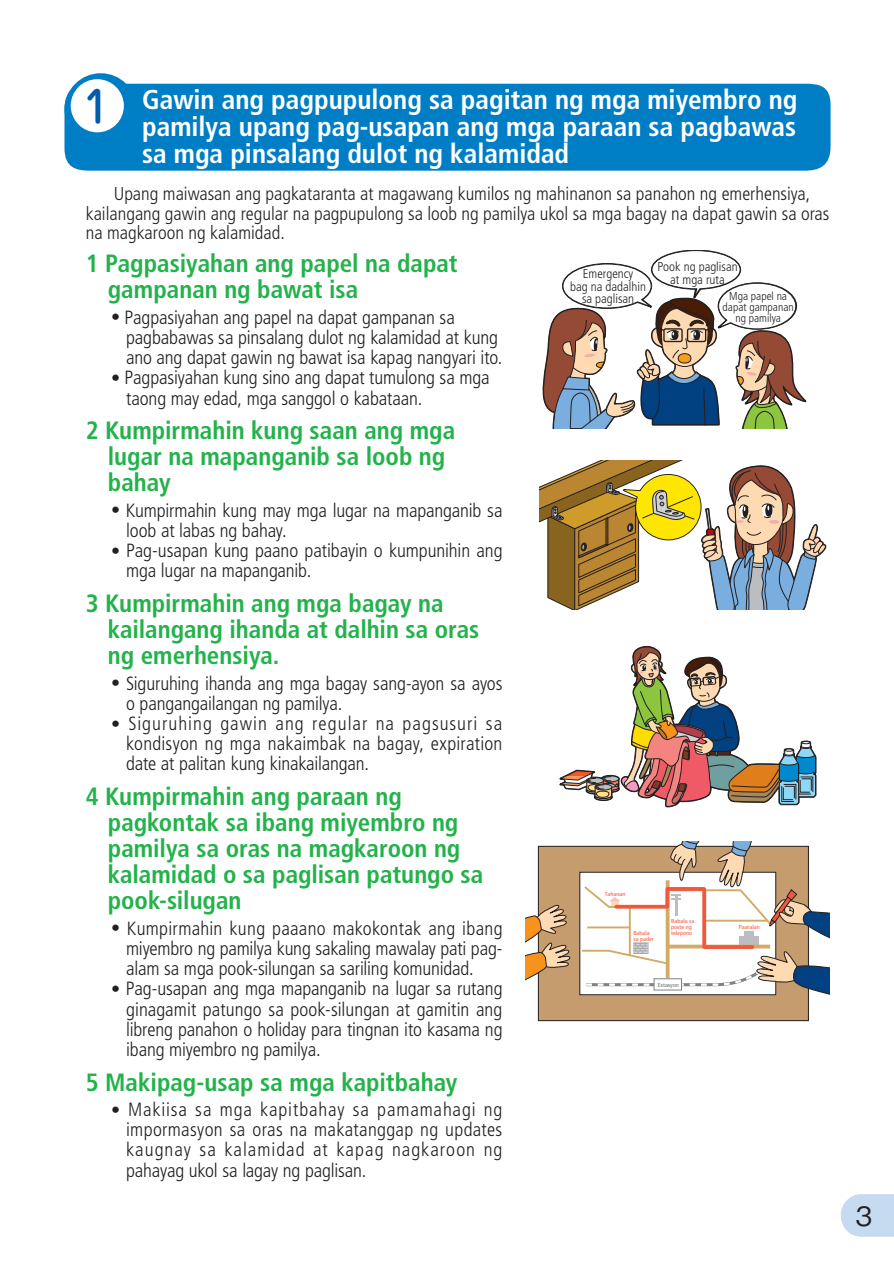
<style>
.page{position:relative;width:894px;height:1263px;background:#fff}
.page>*{position:absolute;margin:0;border:0;box-sizing:border-box;transform-origin:0 0}
.t1{font:500 42.45px "Jun 34 Pro";color:#015aaa}
.t2{font:700 condensed 27.15px/27.2px "Frutiger";color:#fff;text-align:justify}
.t3{font:500 26.55px "Gothic BBB Pro";color:#231f20}
.t4{font:700 condensed 25.05px/26.1px "Frutiger";color:#23b24b}
.t5{font:300 condensed 19.2px/20.2px "Frutiger";letter-spacing:-.01em;color:#231f20}
.t6{font:300 condensed 18.6px/19.6px "Frutiger";color:#231f20}
.t7{font:300 condensed 12.9px/12.8px "Frutiger";color:#231f20;text-align:center}
.t8{font:300 condensed 11.55px/11.2px "Frutiger";color:#231f20;text-align:center}
.t9{font:condensed 5.7px/6px "Frutiger";color:#f0593e;scale:1.1 1}
.t10{font:condensed 5.7px "Frutiger";color:#6c6d70;scale:1.1 1}
.s1{font-size:18px}
</style>
<div class="page">
<svg style="left:841px;top:1194px;width:53px;height:42px;background:#cadcf1"></svg>
<div style="left:64px;top:84px;width:766px;height:87px;background:#007ec5"></div>
<div style="left:64px;top:73px;width:73px;height:73px;background:#007ec5;border-radius:50%"></div>
<div style="left:71px;top:79px;width:53px;height:53px;background:#fff;border-radius:50%"></div>
<svg style="left:559px;top:645px;width:258px;height:162px"></svg>
<svg style="left:539px;top:460px;width:288px;height:149px"></svg>
<svg style="left:542px;top:250px;width:265px;height:178px"></svg>
<div style="left:538px;top:846px;width:270px;height:174px;background:#c59c6e"></div>
<svg style="left:580px;top:842px;width:250px;height:180px"></svg>
<svg style="left:526px;top:902px;width:45px;height:82px"></svg>
<h1 class="t1" style="left:84px;top:73px;width:28px">1</h1>
<h2 class="t2" style="left:142px;top:86px;width:657px">Gawin ang pagpupulong sa pagitan ng mga miyembro ng pamilya upang pag-usapan ang mga paraan sa pagbawas sa mga pinsalang dulot ng kalamidad</h2>
<p class="t6" style="left:86px;top:184px;width:745px;text-indent:28px">Upang maiwasan ang pagkataranta at magawang kumilos ng mahinanon sa panahon ng emerhensiya, kailangang gawin ang regular na pagpupulong sa loob ng pamilya ukol sa mga bagay na dapat gawin sa oras na magkaroon ng kalamidad.</p>
<h3 class="t4" style="left:108px;top:250px;width:351px;text-indent:-22px">1 Pagpasiyahan ang papel na dapat gampanan ng bawat isa</h3>
<p class="t5" style="left:126px;top:307px;width:378px;text-indent:-15px"><span class="s1">•</span> Pagpasiyahan ang papel na dapat gampanan sa pagbabawas sa pinsalang dulot ng kalamidad at kung ano ang dapat gawin ng bawat isa kapag nangyari ito.</p>
<p class="t5" style="left:126px;top:368px;width:365px;text-indent:-15px"><span class="s1">•</span> Pagpasiyahan kung sino ang dapat tumulong sa mga taong may edad, mga sanggol o kabataan.</p>
<h3 class="t4" style="left:108px;top:417px;width:349px;text-indent:-22px">2 Kumpirmahin kung saan ang mga lugar na mapanganib sa loob ng bahay</h3>
<p class="t5" style="left:126px;top:500px;width:378px;text-indent:-15px"><span class="s1">•</span> Kumpirmahin kung may mga lugar na mapanganib sa loob at labas ng bahay.</p>
<p class="t5" style="left:126px;top:540px;width:378px;text-indent:-15px"><span class="s1">•</span> Pag-usapan kung paano patibayin o kumpunihin ang mga lugar na mapanganib.</p>
<h3 class="t4" style="left:108px;top:590px;width:373px;text-indent:-22px">3 Kumpirmahin ang mga bagay na kailangang ihanda at dalhin sa oras ng emerhensiya.</h3>
<p class="t5" style="left:126px;top:673px;width:378px;text-indent:-15px"><span class="s1">•</span> Siguruhing ihanda ang mga bagay sang-ayon sa ayos o pangangailangan ng pamilya.</p>
<p class="t5" style="left:126px;top:713px;width:378px;text-align:justify;text-indent:-15px"><span class="s1">•</span> Siguruhing gawin ang regular na pagsusuri sa kondisyon ng mga nakaimbak na bagay, expiration date at palitan kung kinakailangan.</p>
<h3 class="t4" style="left:108px;top:783px;width:377px;text-indent:-22px">4 Kumpirmahin ang paraan ng pagkontak sa ibang miyembro ng pamilya sa oras na magkaroon ng kalamidad o sa paglisan patungo sa pook-silugan</h3>
<p class="t5" style="left:126px;top:918px;width:378px;text-align:justify;text-indent:-15px"><span class="s1">•</span> Kumpirmahin kung paaano makokontak ang ibang miyembro ng pamilya kung sakaling mawalay pati pag&shy;alam sa mga pook-silungan sa sariling komunidad.</p>
<p class="t5" style="left:126px;top:978px;width:378px;text-align:justify;text-indent:-15px"><span class="s1">•</span> Pag-usapan ang mga mapanganib na lugar sa rutang ginagamit patungo sa pook-silungan at gamitin ang libreng panahon o holiday para tingnan ito kasama ng ibang miyembro ng pamilya.</p>
<h3 class="t4" style="left:86px;top:1068px;width:373px">5 Makipag-usap sa mga kapitbahay</h3>
<p class="t5" style="left:126px;top:1099px;width:378px;text-align:justify;text-indent:-15px"><span class="s1">•</span> Makiisa sa mga kapitbahay sa pamamahagi ng impormasyon sa oras na makatanggap ng updates kaugnay sa kalamidad at kapag nagkaroon ng pahayag ukol sa lagay ng paglisan.</p>
<p class="t7" style="left:570px;top:267px;width:77px">Emergency<br>bag na dadalhin sa paglisan</p>
<p class="t7" style="left:657px;top:260px;width:82px">Pook ng paglisan at mga ruta</p>
<p class="t8" style="left:722px;top:290px;width:73px">Mga papel na dapat gampanan ng pamilya</p>
<p class="t9" style="left:605px;top:890px;width:20px">Tahanan</p>
<p class="t9" style="left:671px;top:918px;width:23px">Babala sa poste ng telepono</p>
<p class="t9" style="left:739px;top:924px;width:21px">Paaralan</p>
<p class="t9" style="left:633px;top:930px;width:20px">Babala sa pader</p>
<p class="t10" style="left:658px;top:981px;width:21px">Estasyon</p>
<h3 class="t3" style="left:855px;top:1194px;width:18px">3</h3>
</div>
